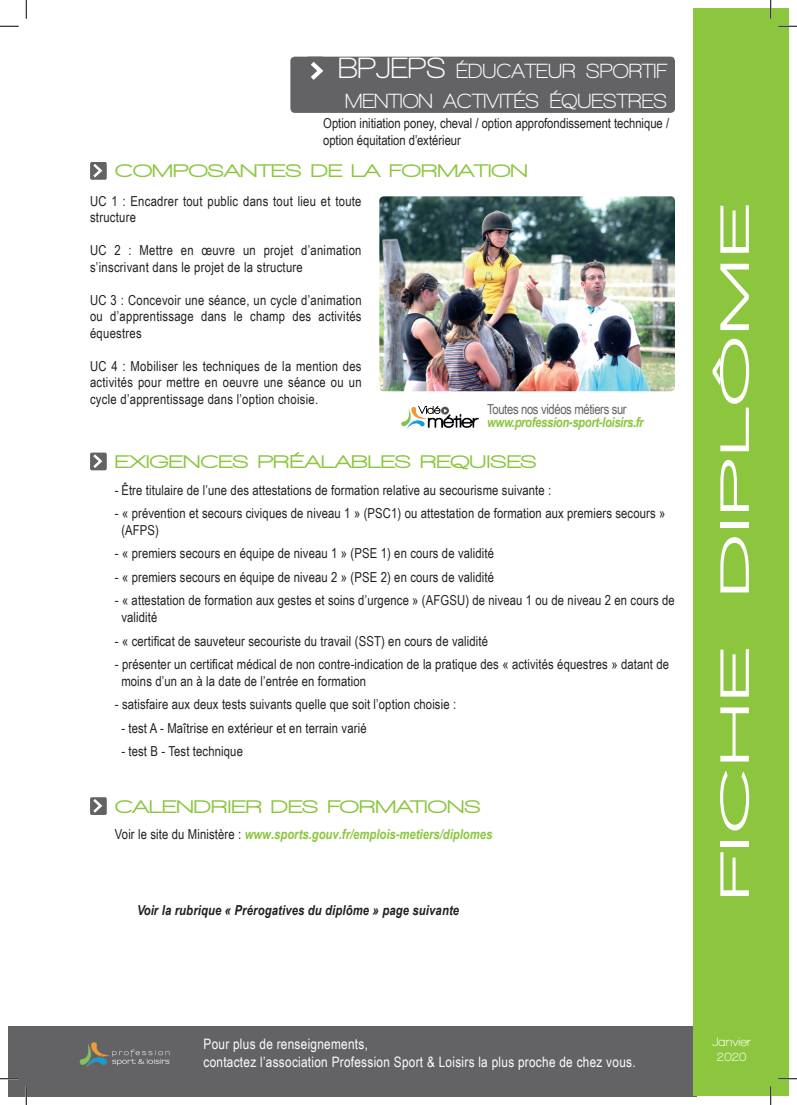
<style>
.page{position:relative;width:797px;height:1105px;background:#fff}
.page>*{position:absolute;margin:0;border:0;box-sizing:border-box;transform-origin:0 0}
.t1{font:900 42px "Walkway Expand";letter-spacing:.07em;color:#fff;scale:1.56 1}
.t2{font:700 21px/30px "Walkway";color:#fff;text-align:center}
.t3{font:900 18.75px "Walkway Expand";color:#8bc63e}
.t4{font:14.38px/17.2px "Arial Narrow";letter-spacing:.02em;color:#fff}
.t5{font:13.75px/16.5px "Arial Narrow";letter-spacing:.01em;color:#231f20}
.t6{font:italic 700 13.75px "Arial Narrow";color:#8bc63e}
.t7{font:italic 700 13.75px "Arial Narrow";letter-spacing:.01em;color:#231f20}
.t8{font:italic 700 13.75px "Arial Narrow";letter-spacing:-.025em;color:#8bc63e}
.t9{font:13.75px "Arial Narrow";letter-spacing:-.025em;color:#636366}
.t10{font:700 12.5px/15px "Walkway";letter-spacing:.01em;color:#fff;text-align:center}
.s1{font-size:30px}
.s2{font-weight:400;font-style:normal;color:#231f20}
</style>
<div class="page">
<div style="left:9px;top:1026px;width:687px;height:70px;background:#636366"></div>
<img style="left:79px;top:1042px;width:91px;height:26px">
<div style="left:692px;top:9px;width:96px;height:1087px;background:#8bc63e"></div>
<img style="left:401px;top:405px;width:78px;height:24px">
<div style="left:90px;top:162px;width:17px;height:18px;background:#636366;border-radius:2px"></div>
<svg style="left:91px;top:162px;width:13px;height:18px"></svg>
<img style="left:379px;top:196px;width:296px;height:195px">
<div style="left:290px;top:57px;width:385px;height:56px;background:#636366;border-radius:4px"></div>
<svg style="left:311px;top:62px;width:13px;height:18px"></svg>
<div style="left:90px;top:453px;width:17px;height:17px;background:#636366;border-radius:2px"></div>
<svg style="left:91px;top:452px;width:13px;height:19px"></svg>
<div style="left:90px;top:797px;width:17px;height:18px;background:#636366;border-radius:2px"></div>
<svg style="left:91px;top:797px;width:13px;height:18px"></svg>
<svg style="left:0;top:25px;width:19px;height:2px"></svg>
<svg style="left:778px;top:25px;width:19px;height:2px"></svg>
<svg style="left:0;top:1078px;width:18px;height:1px"></svg>
<svg style="left:778px;top:1078px;width:19px;height:1px"></svg>
<svg style="left:25px;top:0;width:2px;height:19px"></svg>
<svg style="left:25px;top:1086px;width:2px;height:19px"></svg>
<svg style="left:770px;top:0;width:1px;height:19px"></svg>
<svg style="left:770px;top:1086px;width:1px;height:19px"></svg>
<h2 class="t2" style="left:338px;top:56px;width:330px"><span class="s1">BPJEPS</span> ÉDUCATEUR SPORTIF<br>MENTION ACTIVITÉS ÉQUESTRES</h2>
<p class="t5" style="left:323px;top:115px;width:347px">Option initiation poney, cheval / option approfondissement technique / option équitation d’extérieur</p>
<h3 class="t3" style="left:115px;top:161px;width:414px">COMPOSANTES DE LA FORMATION</h3>
<p class="t5" style="left:90px;top:192px;width:273px">UC 1 : Encadrer tout public dans tout lieu et toute structure</p>
<p class="t5" style="left:90px;top:242px;width:273px">UC 2 : Mettre en œuvre un projet d’animation s’inscrivant dans le projet de la structure</p>
<p class="t5" style="left:90px;top:291px;width:273px;text-align:justify">UC 3 : Concevoir une séance, un cycle d’animation ou d’apprentissage dans le champ des activités équestres</p>
<p class="t5" style="left:90px;top:357px;width:273px;text-align:justify">UC 4 : Mobiliser les techniques de la mention des activités pour mettre en oeuvre une séance ou un cycle d’apprentissage dans l’option choisie.</p>
<p class="t9" style="left:487px;top:399px;width:141px">Toutes nos vidéos métiers sur</p>
<p class="t8" style="left:487px;top:411px;width:158px">www.profession-sport-loisirs.fr</p>
<h3 class="t3" style="left:115px;top:451px;width:423px">EXIGENCES PRÉALABLES REQUISES</h3>
<p class="t5" style="left:115px;top:481px;width:438px">- Être titulaire de l’une des attestations de formation relative au secourisme suivante :</p>
<p class="t5" style="left:121px;top:505px;width:545px;text-indent:-6px">- « prévention et secours civiques de niveau 1 » (PSC1) ou attestation de formation aux premiers secours » (AFPS)</p>
<p class="t5" style="left:115px;top:545px;width:381px">- « premiers secours en équipe de niveau 1 » (PSE 1) en cours de validité</p>
<p class="t5" style="left:115px;top:568px;width:381px">- « premiers secours en équipe de niveau 2 » (PSE 2) en cours de validité</p>
<p class="t5" style="left:121px;top:592px;width:555px;text-indent:-6px">- « attestation de formation aux gestes et soins d’urgence » (AFGSU) de niveau 1 ou de niveau 2 en cours de validité</p>
<p class="t5" style="left:115px;top:632px;width:375px">- « certificat de sauveteur secouriste du travail (SST) en cours de validité</p>
<p class="t5" style="left:121px;top:655px;width:549px;text-indent:-6px">- présenter un certificat médical de non contre-indication de la pratique des « activités équestres » datant de moins d’un an à la date de l’entrée en formation</p>
<p class="t5" style="left:115px;top:695px;width:343px">- satisfaire aux deux tests suivants quelle que soit l’option choisie :</p>
<p class="t5" style="left:121px;top:719px;width:247px">- test A - Maîtrise en extérieur et en terrain varié</p>
<p class="t5" style="left:121px;top:743px;width:123px">- test B - Test technique</p>
<h3 class="t3" style="left:115px;top:796px;width:367px">CALENDRIER DES FORMATIONS</h3>
<p class="t6" style="left:115px;top:824px;width:379px"><span class="s2">Voir le site du Ministère :</span> www.sports.gouv.fr/emplois-metiers/diplomes</p>
<p class="t7" style="left:137px;top:900px;width:324px">Voir la rubrique « Prérogatives du diplôme » page suivante</p>
<h1 class="t1" style="left:712px;top:595px;width:252px;rotate:-90deg">diplôme</h1>
<h1 class="t1" style="left:712px;top:899px;width:162px;rotate:-90deg">fiche</h1>
<p class="t4" style="left:203px;top:1035px;width:433px">Pour plus de renseignements,<br>contactez l’association Profession Sport &amp; Loisirs la plus proche de chez vous.</p>
<p class="t10" style="left:712px;top:1034px;width:40px">Janvier<br>2020</p>
</div>
